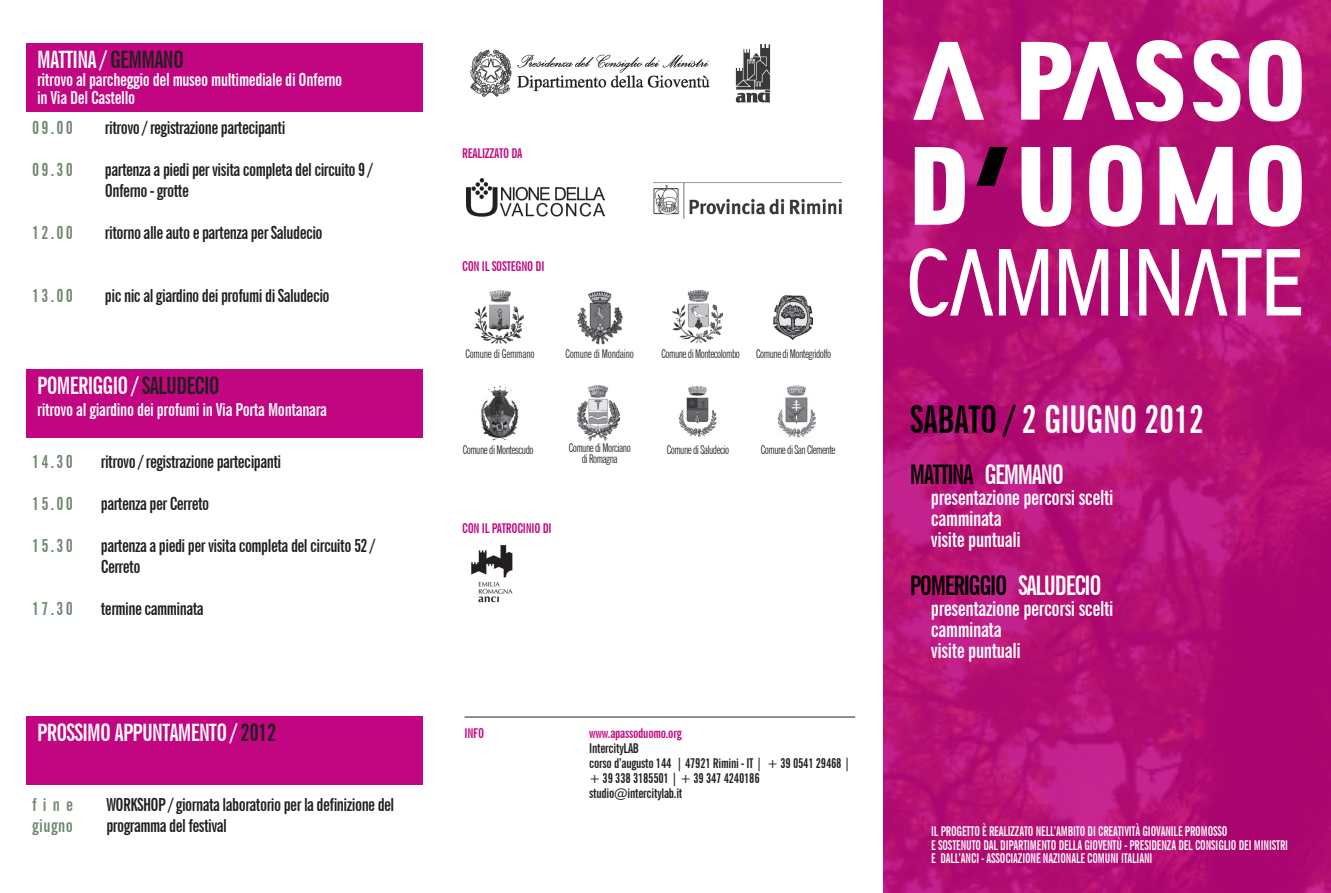
<style>
.page{position:relative;width:1331px;height:893px;background:#fff}
.page>*{position:absolute;margin:0;border:0;box-sizing:border-box;transform-origin:0 0}
.t1{font:700 extra-condensed 38.25px "News Gothic BT";letter-spacing:-.01em;color:#fff}
.t2{font:700 extra-condensed 27px "News Gothic BT";letter-spacing:-.05em;color:#000}
.t3{font:700 extra-condensed 24px "News Gothic BT";letter-spacing:-.03em;color:#fff}
.t4{font:700 extra-condensed 21px/21px "News Gothic BT";letter-spacing:-.02em;color:#fff}
.t5{font:700 extra-condensed 18px/21px "News Gothic BT";letter-spacing:-.03em;color:#231f20}
.t6{font:700 extra-condensed 18px/18px "News Gothic BT";letter-spacing:-.02em;color:#fff}
.t7{font:700 extra-condensed 18px/21px "News Gothic BT";letter-spacing:.12em;color:#70886f}
.t8{font:700 extra-condensed 13.5px/13.5px "News Gothic BT";letter-spacing:-.01em;color:#fff;scale:.92 1}
.t9{font:700 extra-condensed 13.5px/15px "News Gothic BT";letter-spacing:-.02em;color:#231f20}
.t10{font:700 extra-condensed 13.5px "News Gothic BT";letter-spacing:-.02em;color:#c20580}
.t11{font:extra-condensed 12px/10.5px "News Gothic BT";letter-spacing:-.04em;color:#231f20;text-align:center}
.t12{font:extra-condensed 12px "News Gothic BT";letter-spacing:-.02em;color:#231f20}
.s1{color:#231f20}
.s2{color:#000}
.s3{color:#fff}
</style>
<div class="page">
<svg style="left:884px;top:0;width:447px;height:893px;background:#b51075"></svg>
<svg style="left:999px;top:249px;width:49px;height:66px"></svg>
<svg style="left:1059px;top:249px;width:49px;height:66px"></svg>
<div style="left:1120px;top:249px;width:7px;height:66px;background:#fff"></div>
<svg style="left:1267px;top:249px;width:34px;height:66px"></svg>
<svg style="left:1139px;top:249px;width:122px;height:67px"></svg>
<svg style="left:910px;top:248px;width:83px;height:69px"></svg>
<svg style="left:1249px;top:40px;width:53px;height:81px"></svg>
<svg style="left:915px;top:147px;width:50px;height:78px"></svg>
<svg style="left:1021px;top:147px;width:50px;height:80px"></svg>
<svg style="left:1089px;top:145px;width:53px;height:82px"></svg>
<svg style="left:1249px;top:145px;width:53px;height:82px"></svg>
<svg style="left:976px;top:147px;width:32px;height:39px"></svg>
<svg style="left:913px;top:42px;width:71px;height:78px"></svg>
<svg style="left:1159px;top:147px;width:74px;height:78px"></svg>
<svg style="left:1021px;top:40px;width:162px;height:81px"></svg>
<svg style="left:1193px;top:40px;width:47px;height:81px"></svg>
<div style="left:27px;top:43px;width:396px;height:69px;background:#c20580"></div>
<hr style="left:465px;top:717px;width:390px;height:1px;background:#231f20">
<img style="left:474px;top:291px;width:50px;height:53px">
<img style="left:577px;top:291px;width:46px;height:54px">
<img style="left:673px;top:291px;width:49px;height:52px">
<img style="left:774px;top:295px;width:39px;height:44px">
<img style="left:480px;top:386px;width:39px;height:55px">
<img style="left:577px;top:385px;width:43px;height:55px">
<img style="left:678px;top:385px;width:39px;height:53px">
<img style="left:777px;top:385px;width:38px;height:52px">
<img style="left:471px;top:545px;width:42px;height:57px">
<img style="left:470px;top:44px;width:301px;height:59px">
<img style="left:466px;top:178px;width:139px;height:39px">
<img style="left:653px;top:182px;width:189px;height:37px">
<div style="left:27px;top:369px;width:396px;height:69px;background:#c20580"></div>
<div style="left:27px;top:716px;width:396px;height:69px;background:#c20580"></div>
<h3 class="t3" style="left:37px;top:45px;width:148px">mattina / <span class="s1">gemmano</span></h3>
<p class="t6" style="left:37px;top:71px;width:307px">ritrovo al parcheggio del museo multimediale di Onferno in Via Del Castello</p>
<p class="t7" style="left:32px;top:117px;width:43px">09.00</p>
<p class="t7" style="left:32px;top:159px;width:43px">09.30</p>
<p class="t5" style="left:105px;top:117px;width:182px">ritrovo / registrazione partecipanti</p>
<p class="t5" style="left:105px;top:159px;width:269px">partenza a piedi per visita completa del circuito 9 /<br>Onferno - grotte</p>
<p class="t5" style="left:105px;top:222px;width:219px">ritorno alle auto e partenza per Saludecio</p>
<p class="t7" style="left:32px;top:222px;width:43px">12.00</p>
<p class="t7" style="left:32px;top:285px;width:43px">13.00</p>
<p class="t5" style="left:105px;top:285px;width:226px">pic nic al giardino dei profumi di Saludecio</p>
<h3 class="t3" style="left:37px;top:371px;width:184px">pomeriggio / <span class="s1">Saludecio</span></h3>
<p class="t6" style="left:37px;top:400px;width:291px">ritrovo al giardino dei profumi in Via Porta Montanara</p>
<p class="t7" style="left:32px;top:451px;width:43px">14.30</p>
<p class="t7" style="left:32px;top:493px;width:43px">15.00</p>
<p class="t7" style="left:32px;top:535px;width:43px">15.30</p>
<p class="t7" style="left:32px;top:598px;width:43px">17.30</p>
<p class="t5" style="left:101px;top:451px;width:182px">ritrovo / registrazione partecipanti</p>
<p class="t5" style="left:101px;top:493px;width:110px">partenza per Cerreto</p>
<p class="t5" style="left:101px;top:535px;width:276px">partenza a piedi per visita completa del circuito 52 /<br>Cerreto</p>
<p class="t5" style="left:101px;top:598px;width:104px">termine camminata</p>
<h3 class="t3" style="left:37px;top:718px;width:241px">prossimo appuntamento / <span class="s1">2012</span></h3>
<p class="t7" style="left:32px;top:794px;width:43px">fine giugno</p>
<p class="t5" style="left:106px;top:794px;width:289px">Workshop / giornata laboratorio per la definizione del programma del festival</p>
<p class="t10" style="left:462px;top:145px;width:62px">realizzato da</p>
<p class="t10" style="left:462px;top:258px;width:84px">con il sostegno di</p>
<p class="t12" style="left:465px;top:347px;width:71px">Comune di Gemmano</p>
<p class="t12" style="left:565px;top:347px;width:70px">Comune di Mondaino</p>
<p class="t11" style="left:661px;top:349px;width:80px">Comune di Montecolombo</p>
<p class="t11" style="left:756px;top:349px;width:77px">Comune di Montegridolfo</p>
<p class="t11" style="left:463px;top:444px;width:72px">Comune di Montescudo</p>
<p class="t11" style="left:569px;top:443px;width:63px">Comune di Morciano di Romagna</p>
<p class="t11" style="left:667px;top:444px;width:64px">Comune di Saludecio</p>
<p class="t11" style="left:761px;top:444px;width:76px">Comune di San Clemente</p>
<p class="t10" style="left:462px;top:520px;width:91px">con il patrocinio di</p>
<p class="t10" style="left:465px;top:725px;width:21px">info</p>
<p class="t10" style="left:589px;top:725px;width:94px">www.apassoduomo.org</p>
<p class="t9" style="left:589px;top:741px;width:263px">IntercityLAB<br>corso d’augusto 144 | 47921 Rimini - IT | + 39 0541 29468 | + 39 338 3185501 | + 39 347 4240186 studio@intercitylab.it</p>
<h1 class="t1" style="left:910px;top:396px;width:296px"><span class="s2">sabato /</span> 2 giugno 2012</h1>
<h2 class="t2" style="left:910px;top:458px;width:156px">mattina <span class="s3">gemmano</span></h2>
<p class="t4" style="left:931px;top:487px;width:184px">presentazione percorsi scelti camminata<br>visite puntuali</p>
<h2 class="t2" style="left:910px;top:569px;width:193px">pomeriggio <span class="s3">saludecio</span></h2>
<p class="t4" style="left:931px;top:598px;width:184px">presentazione percorsi scelti camminata<br>visite puntuali</p>
<p class="t8" style="left:931px;top:825px;width:389px">Il progetto è realizzato nell’ambito di Creatività Giovanile promosso<br>e sostenuto dal Dipartimento della Gioventù - Presidenza del Consiglio dei Ministri e dall’Anci - Associazione Nazionale Comuni Italiani</p>
</div>
